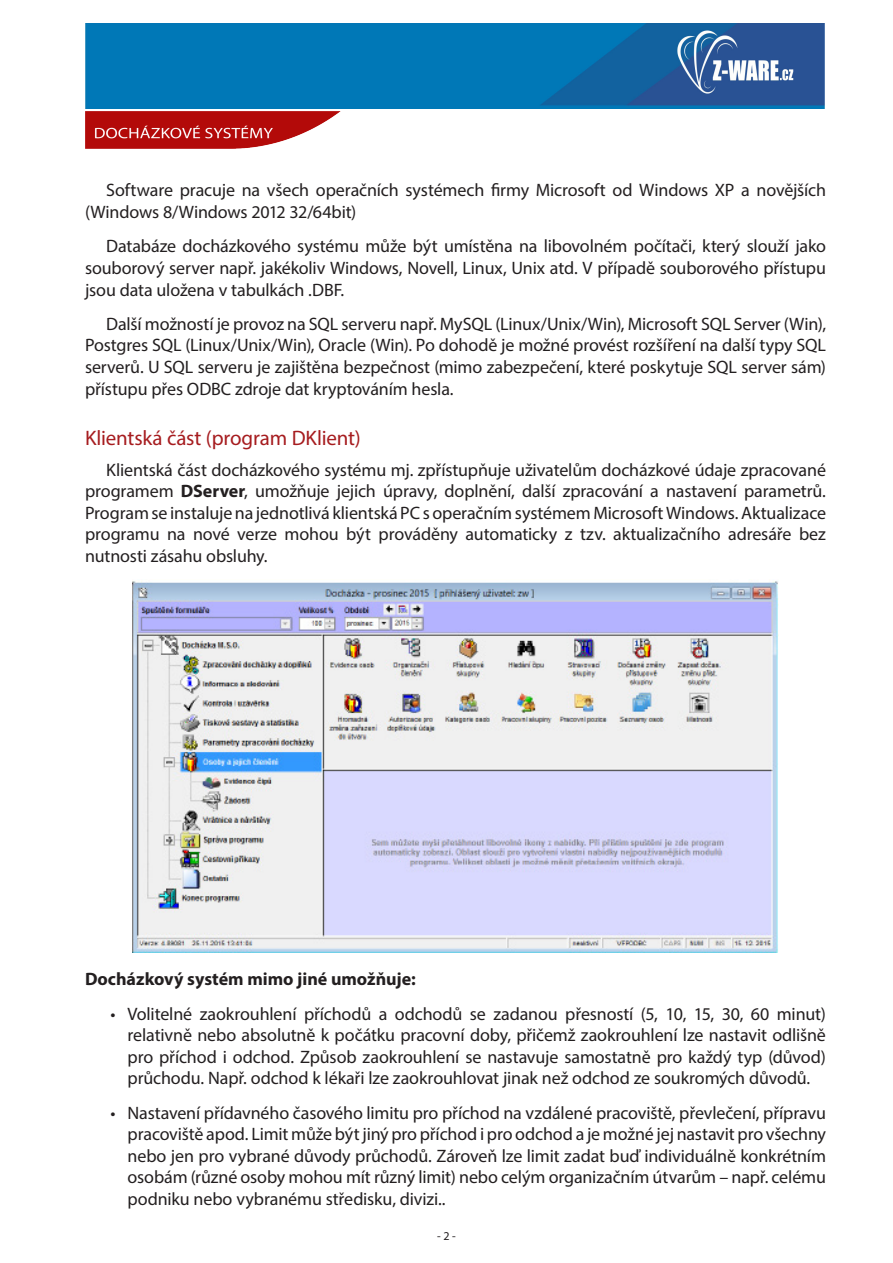
<style>
.page{position:relative;width:893px;height:1263px;background:#fff}
.page>*{position:absolute;margin:0;border:0;box-sizing:border-box;transform-origin:0 0}
.Nadpis-oddíl{font:21px "Myriad Pro";letter-spacing:-.005em;color:#a61c1f}
.Text{font:18px/21.6px "Myriad Pro";letter-spacing:-.01em;color:#231f20;text-align:justify}
.Text-2{font:700 18px "Myriad Pro";color:#231f20}
.t1{font:12px "Myriad Pro";color:#231f20}
.s1{font-weight:700}
</style>
<div class="page">
<img style="left:85px;top:24px;width:740px;height:85px">
<img style="left:85px;top:112px;width:255px;height:37px">
<img style="left:133px;top:581px;width:645px;height:371px">
<p class="Text" style="left:85px;top:179px;width:742px;text-indent:21px">Software pracuje na všech operačních systémech firmy Microsoft od Windows XP a novějších (Windows 8/Windows 2012 32/64bit)</p>
<p class="Text" style="left:85px;top:235px;width:742px;text-indent:21px">Databáze docházkového systému může být umístěna na libovolném počítači, který slouží jako souborový server např. jakékoliv Windows, Novell, Linux, Unix atd. V případě souborového přístupu jsou data uložena v tabulkách .DBF.</p>
<p class="Text" style="left:85px;top:313px;width:742px;text-indent:21px">Další možností je provoz na SQL serveru např. MySQL (Linux/Unix/Win), Microsoft SQL Server (Win), Postgres SQL (Linux/Unix/Win), Oracle (Win). Po dohodě je možné provést rozšíření na další typy SQL serverů. U SQL serveru je zajištěna bezpečnost (mimo zabezpečení, které poskytuje SQL server sám) přístupu přes ODBC zdroje dat kryptováním hesla.</p>
<p class="Nadpis-oddíl" style="left:85px;top:425px;width:277px">Klientská část (program DKlient)</p>
<p class="Text" style="left:85px;top:458px;width:742px;text-indent:21px">Klientská část docházkového systému mj. zpřístupňuje uživatelům docházkové údaje zpracované programem <span class="s1">DServer</span>, umožňuje jejich úpravy, doplnění, další zpracování a nastavení parametrů.<br>Program se instaluje na jednotlivá klientská PC s operačním systémem Microsoft Windows. Aktualizace programu na nové verze mohou být prováděny automaticky z tzv. aktualizačního adresáře bez nutnosti zásahu obsluhy.</p>
<p class="Text-2" style="left:85px;top:967px;width:332px">Docházkový systém mimo jiné umožňuje:</p>
<p class="Text" style="left:128px;top:1002px;width:700px;text-indent:-17px">• Volitelné zaokrouhlení příchodů a odchodů se zadanou přesností (5, 10, 15, 30, 60 minut) relativně nebo absolutně k počátku pracovní doby, přičemž zaokrouhlení lze nastavit odlišně pro příchod i odchod. Způsob zaokrouhlení se nastavuje samostatně pro každý typ (důvod) průchodu. Např. odchod k lékaři lze zaokrouhlovat jinak než odchod ze soukromých důvodů.</p>
<p class="Text" style="left:128px;top:1101px;width:700px;text-indent:-17px">• Nastavení přídavného časového limitu pro příchod na vzdálené pracoviště, převlečení, přípravu pracoviště apod. Limit může být jiný pro příchod i pro odchod a je možné jej nastavit pro všechny nebo jen pro vybrané důvody průchodů. Zároveň lze limit zadat buď individuálně konkrétním osobám (různé osoby mohou mít různý limit) nebo celým organizačním útvarům – např. celému podniku nebo vybranému středisku, divizi..</p>
<p class="t1" style="left:437px;top:1228px;width:20px">- 2 -</p>
</div>
